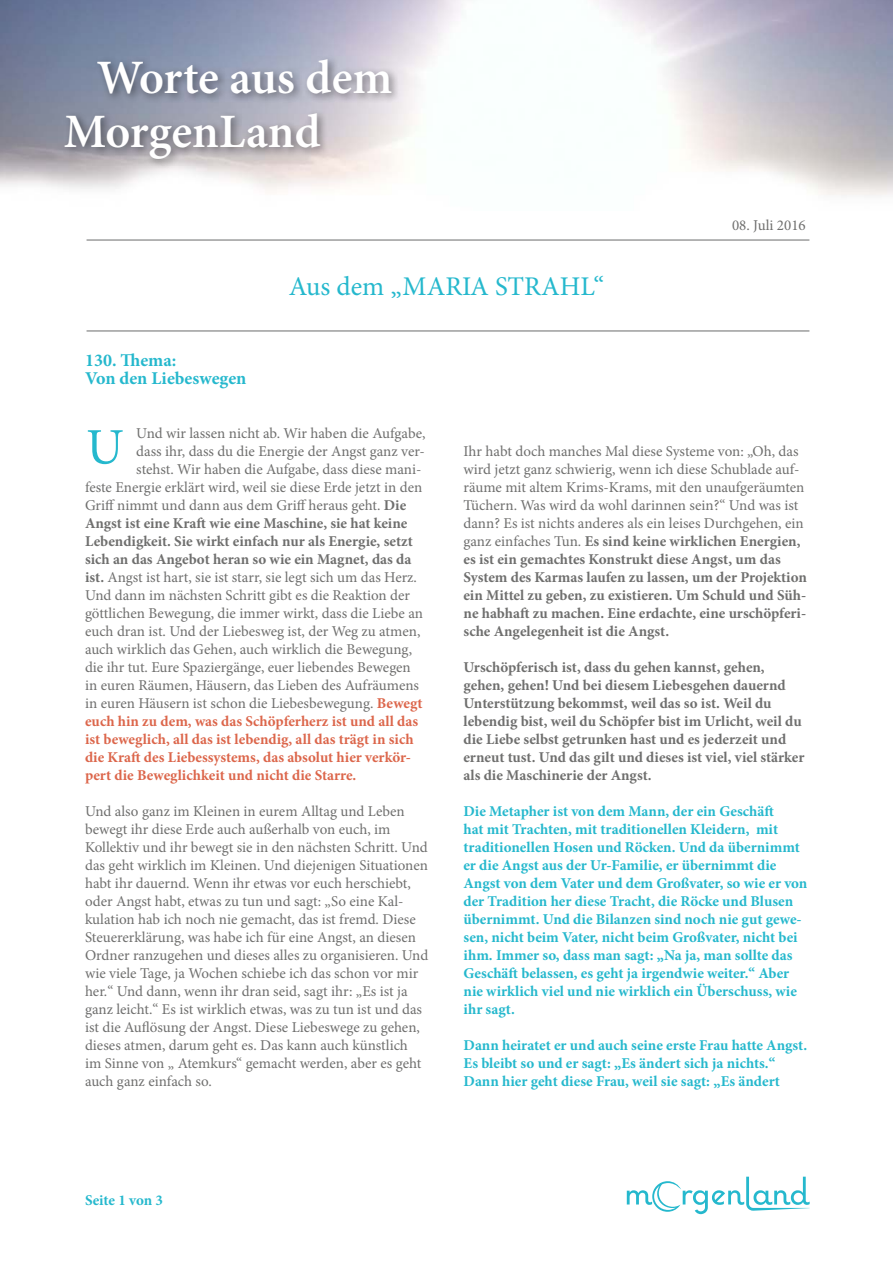
<style>
.page{position:relative;width:893px;height:1263px;background:#fff}
.page>*{position:absolute;margin:0;border:0;box-sizing:border-box;transform-origin:0 0}
.t1{font:51px "Minion Pro";color:#25b8cd}
.t2{font:600 48px/54px "Minion Pro";letter-spacing:-.005em;color:#fff}
.t3{font:27px "Minion Pro";color:#25b8cd}
.t4{font:700 18px/18px "Minion Pro";color:#25b8cd}
.t5{font:15px/18px "Minion Pro";color:#6f6f6e}
.t6{font:700 15px/18px "Minion Pro";color:#25b8cd}
.t7{font:700 15px/18px "Minion Pro";color:#6f6f6e}
.t8{font:700 15px "Minion Pro";color:#dc664b}
.s1{font-weight:700}
.s2{font-weight:700;color:#dc664b}
</style>
<div class="page">
<svg style="left:627px;top:1177px;width:183px;height:37px"></svg>
<img style="left:0;top:0;width:893px;height:196px">
<div style="left:60px;top:55px;width:342px;height:115px;background:#000;opacity:.45"></div>
<hr style="left:87px;top:239px;width:722px;height:2px;background:#9c9d9d">
<hr style="left:87px;top:330px;width:722px;height:2px;background:#9c9d9d">
<h2 class="t2" style="left:64px;top:51px;width:330px;text-indent:33px">Worte aus dem<br>MorgenLand</h2>
<h3 class="t3" style="left:289px;top:268px;width:317px">Aus dem „MARIA STRAHL“</h3>
<p class="t5" style="left:732px;top:216px;width:75px">08. Juli 2016</p>
<p class="t4" style="left:85px;top:351px;width:163px">130. Thema:<br>Von den Liebeswegen</p>
<p class="t5" style="left:136px;top:424px;width:291px">Und wir lassen nicht ab. Wir haben die Aufgabe,</p>
<p class="t5" style="left:136px;top:442px;width:290px">dass ihr, dass du die Energie der Angst ganz ver-</p>
<p class="t5" style="left:136px;top:460px;width:287px">stehst. Wir haben die Aufgabe, dass diese mani-</p>
<p class="t5" style="left:85px;top:478px;width:339px">feste Energie erklärt wird, weil sie diese Erde jetzt in den</p>
<p class="t5" style="left:85px;top:496px;width:323px">Griff nimmt und dann aus dem Griff heraus geht. <span class="s1">Die</span></p>
<p class="t7" style="left:85px;top:514px;width:324px">Angst ist eine Kraft wie eine Maschine, sie hat keine</p>
<p class="t7" style="left:85px;top:532px;width:329px">Lebendigkeit. Sie wirkt einfach nur als Energie, setzt</p>
<p class="t7" style="left:85px;top:550px;width:328px">sich an das Angebot heran so wie ein Magnet, das da</p>
<p class="t5" style="left:85px;top:568px;width:333px"><span class="s1">ist.</span> Angst ist hart, sie ist starr, sie legt sich um das Herz.</p>
<p class="t5" style="left:85px;top:586px;width:326px">Und dann im nächsten Schritt gibt es die Reaktion der</p>
<p class="t5" style="left:85px;top:604px;width:339px">göttlichen Bewegung, die immer wirkt, dass die Liebe an</p>
<p class="t5" style="left:85px;top:622px;width:337px">euch dran ist. Und der Liebesweg ist, der Weg zu atmen,</p>
<p class="t5" style="left:85px;top:640px;width:329px">auch wirklich das Gehen, auch wirklich die Bewegung,</p>
<p class="t5" style="left:85px;top:658px;width:327px">die ihr tut. Eure Spaziergänge, euer liebendes Bewegen</p>
<p class="t5" style="left:85px;top:676px;width:336px">in euren Räumen, Häusern, das Lieben des Aufräumens</p>
<p class="t5" style="left:85px;top:694px;width:339px">in euren Häusern ist schon die Liebesbewegung. <span class="s2">Bewegt</span></p>
<p class="t8" style="left:85px;top:710px;width:335px">euch hin zu dem, was das Schöpferherz ist und all das</p>
<p class="t8" style="left:85px;top:728px;width:330px">ist beweglich, all das ist lebendig, all das trägt in sich</p>
<p class="t8" style="left:85px;top:746px;width:327px">die Kraft des Liebessystems, das absolut hier verkör-</p>
<p class="t8" style="left:85px;top:764px;width:273px">pert die Beweglichkeit und nicht die Starre.</p>
<p class="t5" style="left:85px;top:802px;width:345px">Und also ganz im Kleinen in eurem Alltag und Leben bewegt ihr diese Erde auch außerhalb von euch, im Kollektiv und ihr bewegt sie in den nächsten Schritt. Und das geht wirklich im Kleinen. Und diejenigen Situationen habt ihr dauernd. Wenn ihr etwas vor euch herschiebt, oder Angst habt, etwas zu tun und sagt: „So eine Kal&shy;kulation hab ich noch nie gemacht, das ist fremd. Diese Steuererklärung, was habe ich für eine Angst, an diesen Ordner ranzugehen und dieses alles zu organisieren. Und wie viele Tage, ja Wochen schiebe ich das schon vor mir her.“ Und dann, wenn ihr dran seid, sagt ihr: „Es ist ja ganz leicht.“ Es ist wirklich etwas, was zu tun ist und das ist die Auflösung der Angst. Diese Liebeswege zu gehen, dieses atmen, darum geht es. Das kann auch künstlich<br>im Sinne von „ Atemkurs“ gemacht werden, aber es geht auch ganz einfach so.</p>
<h1 class="t1" style="left:86px;top:413px;width:39px">U</h1>
<p class="t5" style="left:463px;top:442px;width:345px">Ihr habt doch manches Mal diese Systeme von: „Oh, das wird jetzt ganz schwierig, wenn ich diese Schublade auf&shy;räume mit altem Krims-Krams, mit den unaufgeräumten Tüchern. Was wird da wohl darinnen sein?“ Und was ist dann? Es ist nichts anderes als ein leises Durchgehen, ein ganz einfaches Tun. <span class="s1">Es sind keine wirklichen Energien, es ist ein gemachtes Konstrukt diese Angst, um das System des Karmas laufen zu lassen, um der Projektion ein Mittel zu geben, zu existieren. Um Schuld und Süh&shy;ne habhaft zu machen. Eine erdachte, eine urschöpferi&shy;sche Angelegenheit ist die Angst.</span></p>
<p class="t7" style="left:463px;top:658px;width:342px">Urschöpferisch ist, dass du gehen kannst, gehen, gehen, gehen! Und bei diesem Liebesgehen dauernd Unterstützung bekommst, weil das so ist. Weil du lebendig bist, weil du Schöpfer bist im Urlicht, weil du die Liebe selbst getrunken hast und es jederzeit und erneut tust. Und das gilt und dieses ist viel, viel stärker als die Maschinerie der Angst.</p>
<p class="t6" style="left:463px;top:802px;width:345px">Die Metapher ist von dem Mann, der ein Geschäft<br>hat mit Trachten, mit traditionellen Kleidern, mit traditionellen Hosen und Röcken. Und da übernimmt er die Angst aus der Ur-Familie, er übernimmt die Angst von dem Vater und dem Großvater, so wie er von der Tradition her diese Tracht, die Röcke und Blusen übernimmt. Und die Bilanzen sind noch nie gut gewe&shy;sen, nicht beim Vater, nicht beim Großvater, nicht bei ihm. Immer so, dass man sagt: „Na ja, man sollte das Geschäft belassen, es geht ja irgendwie weiter.“ Aber nie wirklich viel und nie wirklich ein Überschuss, wie ihr sagt.</p>
<p class="t6" style="left:463px;top:1036px;width:345px">Dann heiratet er und auch seine erste Frau hatte Angst.<br>Es bleibt so und er sagt: „Es ändert sich ja nichts.“<br>Dann hier geht diese Frau, weil sie sagt: „Es ändert</p>
<p class="t6" style="left:85px;top:1191px;width:79px">Seite 1 von 3</p>
</div>
